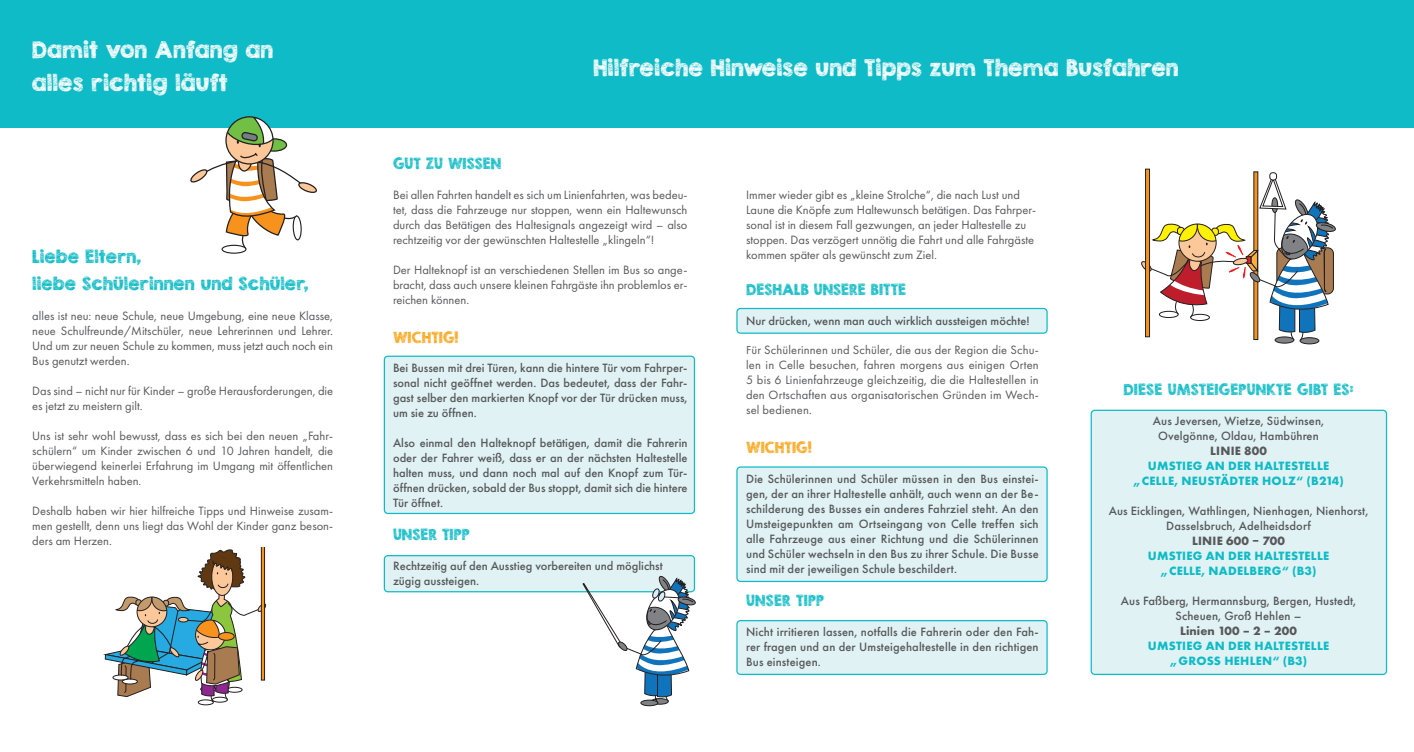
<style>
.page{position:relative;width:1414px;height:752px;background:#fff}
.page>*{position:absolute;margin:0;border:0;box-sizing:border-box;transform-origin:0 0}
.t1{font:22.5px/32.5px "KG Broken Vessels Sketch";color:#fff}
.t2{font:17.5px/27px "KG Broken Vessels Sketch";color:#0fbbc6}
.t3{font:15px "KG Broken Vessels Sketch";color:#0fbbc6}
.t4{font:15px "KG Broken Vessels Sketch";color:#f9a51b}
.t5{font:12.5px/15px "Futura PT";color:#57585a;text-align:justify}
.t6{font:500 12.5px/15px "Futura PT";letter-spacing:.01em;color:#57585a;text-align:justify}
.t7{font:700 12.5px/15px "Futura PT";letter-spacing:.02em;color:#0fbbc6;text-align:center}
.t8{font:700 12.5px "Futura PT";letter-spacing:.01em;color:#57585a}
.s1{font-size:11.88px}
</style>
<div class="page">
<div style="left:198px;top:699px;width:16px;height:5px;border:1px solid #231f20;border-radius:50%"></div>
<svg style="left:104px;top:547px;width:162px;height:156px"></svg>
<div style="left:1091px;top:410px;width:295px;height:264px;background:#e0f2f4;border-radius:4px"></div>
<div style="left:1090px;top:409px;width:297px;height:265px;border:1px solid #0fbbc6;border-radius:4px"></div>
<div style="left:384px;top:356px;width:310px;height:157px;background:#e0f2f4;border-radius:4px"></div>
<div style="left:384px;top:355px;width:311px;height:159px;border:1px solid #0fbbc6;border-radius:4px"></div>
<div style="left:737px;top:308px;width:310px;height:25px;background:#e0f2f4;border-radius:4px"></div>
<div style="left:736px;top:308px;width:312px;height:25px;border:1px solid #0fbbc6;border-radius:4px"></div>
<div style="left:384px;top:555px;width:310px;height:36px;background:#e0f2f4;border-radius:4px"></div>
<div style="left:384px;top:554px;width:311px;height:38px;border:1px solid #0fbbc6;border-radius:4px"></div>
<div style="left:0;top:0;width:1414px;height:127px;background:#0fbbc6"></div>
<svg style="left:188px;top:116px;width:130px;height:138px"></svg>
<svg style="left:1141px;top:171px;width:195px;height:174px"></svg>
<div style="left:737px;top:620px;width:310px;height:54px;background:#e0f2f4;border-radius:4px"></div>
<div style="left:736px;top:619px;width:312px;height:55px;border:1px solid #0fbbc6;border-radius:4px"></div>
<div style="left:737px;top:467px;width:310px;height:114px;background:#e0f2f4;border-radius:4px"></div>
<div style="left:736px;top:466px;width:312px;height:115px;border:1px solid #0fbbc6;border-radius:4px"></div>
<div style="left:640px;top:699px;width:18px;height:6px;border:1px solid #231f20;border-radius:50%"></div>
<svg style="left:582px;top:575px;width:114px;height:129px"></svg>
<h1 class="t1" style="left:32px;top:35px;width:243px">Damit von Anfang an alles richtig läuft</h1>
<h2 class="t2" style="left:32px;top:244px;width:278px">Liebe Eltern,<br>liebe Schülerinnen und Schüler,</h2>
<p class="t5" style="left:32px;top:308px;width:302px">alles ist neu: neue Schule, neue Umgebung, eine neue Klasse, neue Schulfreunde/Mitschüler, neue Lehrerinnen und Lehrer.<br>Und um zur neuen Schule zu kommen, muss jetzt auch noch ein Bus genutzt werden.</p>
<p class="t5" style="left:32px;top:383px;width:302px">Das sind – nicht nur für Kinder – große Herausforderungen, die es jetzt zu meistern gilt.</p>
<p class="t5" style="left:32px;top:428px;width:302px">Uns ist sehr wohl bewusst, dass es sich bei den neuen „Fahr&shy;schülern“ um Kinder zwischen 6 und 10 Jahren handelt, die überwiegend keinerlei Erfahrung im Umgang mit öffentlichen Verkehrsmitteln haben.</p>
<p class="t5" style="left:32px;top:503px;width:302px">Deshalb haben wir hier hilfreiche Tipps und Hinweise zusam&shy;men gestellt, denn uns liegt das Wohl der Kinder ganz beson&shy;ders am Herzen.</p>
<h1 class="t1" style="left:593px;top:53px;width:587px">Hilfreiche Hinweise und Tipps zum Thema Busfahren</h1>
<p class="t3" style="left:393px;top:157px;width:110px">GUT ZU WISSEN</p>
<p class="t5" style="left:393px;top:187px;width:296px">Bei allen Fahrten handelt es sich um Linienfahrten, was bedeu&shy;tet, dass die Fahrzeuge nur stoppen, wenn ein Haltewunsch durch das Betätigen des Haltesignals angezeigt wird – also rechtzeitig vor der gewünschten Haltestelle „klingeln“!</p>
<p class="t5" style="left:393px;top:262px;width:296px">Der Halteknopf ist an verschiedenen Stellen im Bus so ange&shy;bracht, dass auch unsere kleinen Fahrgäste ihn problemlos er&shy;reichen können.</p>
<p class="t4" style="left:393px;top:331px;width:67px">WICHTIG!</p>
<p class="t6" style="left:393px;top:361px;width:296px">Bei Bussen mit drei Türen, kann die hintere Tür vom Fahrper&shy;sonal nicht geöffnet werden. Das bedeutet, dass der Fahr&shy;gast selber den markierten Knopf vor der Tür drücken muss, um sie zu öffnen.</p>
<p class="t6" style="left:393px;top:436px;width:296px">Also einmal den Halteknopf betätigen, damit die Fahrerin oder der Fahrer weiß, dass er an der nächsten Haltestelle halten muss, und dann noch mal auf den Knopf zum Tür&shy;öffnen drücken, sobald der Bus stoppt, damit sich die hintere Tür öffnet.</p>
<p class="t3" style="left:393px;top:528px;width:78px">UNSER TIPP</p>
<p class="t6" style="left:393px;top:559px;width:271px">Rechtzeitig auf den Ausstieg vorbereiten und möglichst zügig aussteigen.</p>
<p class="t5" style="left:746px;top:187px;width:292px;text-align:left">Immer wieder gibt es „kleine Strolche“, die nach Lust und Laune die Knöpfe zum Haltewunsch betätigen. Das Fahrper&shy;sonal ist in diesem Fall gezwungen, an jeder Haltestelle zu stoppen. Das verzögert unnötig die Fahrt und alle Fahrgäste kommen später als gewünscht zum Ziel.</p>
<p class="t3" style="left:746px;top:283px;width:162px">DESHALB UNSERE BITTE</p>
<p class="t6" style="left:746px;top:314px;width:285px">Nur drücken, wenn man auch wirklich aussteigen möchte!</p>
<p class="t5" style="left:746px;top:342px;width:294px"><span class="s1">F</span>ür Schülerinnen und Schüler, die aus der Region die Schu&shy;len in Celle besuchen, fahren morgens aus einigen Orten 5 bis 6 Linienfahrzeuge gleichzeitig, die die Haltestellen in den Ortschaften aus organisatorischen Gründen im Wech&shy;sel bedienen.</p>
<p class="t4" style="left:746px;top:441px;width:67px">WICHTIG!</p>
<p class="t6" style="left:746px;top:472px;width:294px">Die Schülerinnen und Schüler müssen in den Bus einstei&shy;gen, der an ihrer Haltestelle anhält, auch wenn an der Be&shy;schilderung des Busses ein anderes Fahrziel steht. An den Umsteigepunkten am Ortseingang von Celle treffen sich alle Fahrzeuge aus einer Richtung und die Schülerinnen und Schüler wechseln in den Bus zu ihrer Schule. Die Busse sind mit der jeweiligen Schule beschildert.</p>
<p class="t3" style="left:746px;top:594px;width:79px">UNSER TIPP</p>
<p class="t6" style="left:746px;top:625px;width:294px">Nicht irritieren lassen, notfalls die Fahrerin oder den Fah&shy;rer fragen und an der Umsteigehaltestelle in den richtigen Bus einsteigen.</p>
<p class="t3" style="left:1123px;top:383px;width:232px">DIESE UMSTEIGEPUNKTE GIBT ES:</p>
<p class="t6" style="left:1153px;top:414px;width:173px;text-align:center">Aus Jeversen, Wietze, Südwinsen,<br>Ovelgönne, Oldau, Hambühren</p>
<p class="t8" style="left:1210px;top:443px;width:58px">LINIE 800</p>
<p class="t7" style="left:1133px;top:458px;width:212px">UMSTIEG AN DER HALTESTELLE „CELLE, NEUSTÄDTER HOLZ“ (B214)</p>
<p class="t6" style="left:1109px;top:504px;width:261px;text-align:center">Aus Eicklingen, Wathlingen, Nienhagen, Nienhorst,<br>Dasselsbruch, Adelheidsdorf</p>
<p class="t8" style="left:1192px;top:533px;width:95px">LINIE 600 – 700</p>
<p class="t7" style="left:1148px;top:548px;width:183px">UMSTIEG AN DER HALTESTELLE „CELLE, NADELBERG“ (B3)</p>
<p class="t6" style="left:1121px;top:594px;width:237px;text-align:center">Aus Faßberg, Hermannsburg, Bergen, Hustedt,<br>Scheuen, Groß Hehlen –</p>
<p class="t8" style="left:1180px;top:623px;width:118px">Linien 100 – 2 – 200</p>
<p class="t7" style="left:1148px;top:638px;width:183px">UMSTIEG AN DER HALTESTELLE „GROSS HEHLEN“ (B3)</p>
</div>
